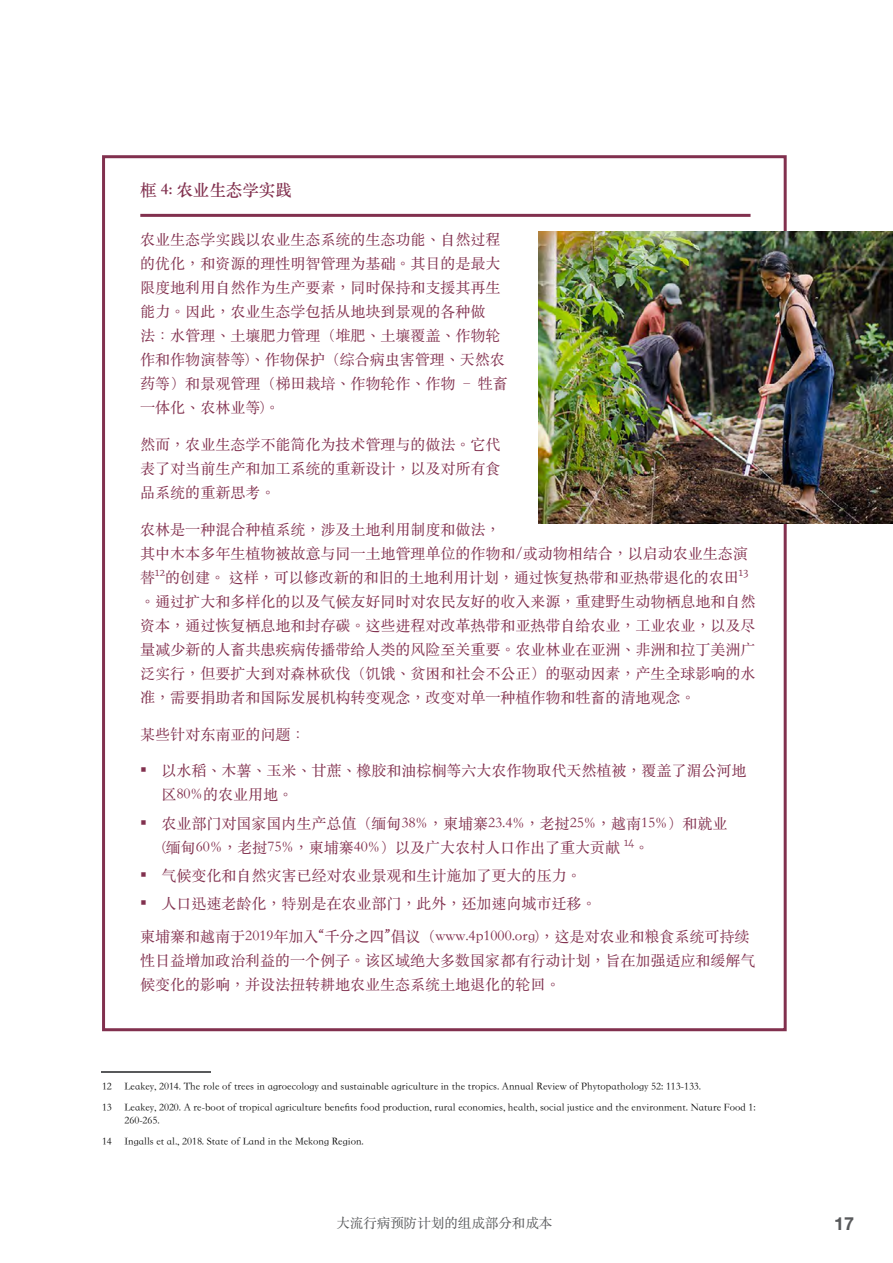
<style>
.page{position:relative;width:893px;height:1263px;background:#fff}
.page>*{position:absolute;margin:0;border:0;box-sizing:border-box;transform-origin:0 0}
.t1{font:700 18px "Helvetica Neue";color:#58595b}
.t2{font:16.5px "ST Songti TC Bold";color:#81304e}
.t3{font:15px/24px "ST Songti TC Regular";color:#81304e}
.t4{font:13.5px "ST Songti TC Regular";color:#58595b}
.t5{font:10.5px/21.1px "ST Songti TC Light";color:#000}
</style>
<div class="page">
<hr style="left:101px;top:1071px;width:109px;height:2px;background:#58595b">
<hr style="left:140px;top:214px;width:610px;height:3px;background:#81304e">
<img style="left:538px;top:232px;width:355px;height:291px">
<p class="t2" style="left:140px;top:179px;width:153px">框 4: 农业生态学实践</p>
<p class="t3" style="left:140px;top:227px;width:369px">农业生态学实践以农业生态系统的生态功能、自然过程的优化，和资源的理性明智管理为基础。其目的是最大限度地利用自然作为生产要素，同时保持和支援其再生能力。因此，农业生态学包括从地块到景观的各种做<br>法：水管理、土壤肥力管理（堆肥、土壤覆盖、作物轮作和作物演替等)、作物保护（综合病虫害管理、天然农药等）和景观管理（梯田栽培、作物轮作、作物 – 牲畜一体化、农林业等)。</p>
<p class="t3" style="left:140px;top:432px;width:362px;text-align:justify">然而，农业生态学不能简化为技术管理与的做法。它代表了对当前生产和加工系统的重新设计，以及对所有食品系统的重新思考。</p>
<p class="t3" style="left:140px;top:517px;width:617px">农林是一种混合种植系统，涉及土地利用制度和做法，<br>其中木本多年生植物被故意与同一土地管理单位的作物和/或动物相结合，以启动农业生态演替<sup>12</sup>的创建。这样，可以修改新的和旧的土地利用计划，通过恢复热带和亚热带退化的农田<sup>13</sup>。通过扩大和多样化的以及气候友好同时对农民友好的收入来源，重建野生动物栖息地和自然资本，通过恢复栖息地和封存碳。这些进程对改革热带和亚热带自给农业，工业农业，以及尽量减少新的人畜共患疾病传播带给人类的风险至关重要。农业林业在亚洲、非洲和拉丁美洲广泛实行，但要扩大到对森林砍伐（饥饿、贫困和社会不公正）的驱动因素，产生全球影响的水准，需要捐助者和国际发展机构转变观念，改变对单一种植作物和牲畜的清地观念。</p>
<p class="t3" style="left:140px;top:721px;width:167px">某些针对东南亚的问题：</p>
<p class="t3" style="left:162px;top:758px;width:586px;text-indent:-21px">▪ 以水稻、木薯、玉米、甘蔗、橡胶和油棕榈等六大农作物取代天然植被，覆盖了湄公河地区80%的农业用地。</p>
<p class="t3" style="left:162px;top:810px;width:567px;text-indent:-21px">▪ 农业部门对国家国内生产总值（缅甸38%，柬埔寨23.4%，老挝25%，越南15%）和就业(缅甸60%，老挝75%，柬埔寨40%）以及广大农村人口作出了重大贡献 <sup>14</sup>。</p>
<p class="t3" style="left:140px;top:863px;width:443px">▪ 气候变化和自然灾害已经对农业景观和生计施加了更大的压力。</p>
<p class="t3" style="left:140px;top:887px;width:611px;line-height:32.5px">▪ 人口迅速老龄化，特别是在农业部门，此外，还加速向城市迁移。<br>柬埔寨和越南于2019年加入“千分之四”倡议（www.4p1000.org)，这是对农业和粮食系统可持续</p>
<p class="t3" style="left:140px;top:947px;width:616px">性日益增加政治利益的一个例子。该区域绝大多数国家都有行动计划，旨在加强适应和缓解气候变化的影响，并设法扭转耕地农业生态系统土地退化的轮回。</p>
<p class="t5" style="left:102px;top:1075px;width:655px">12 Leakey, 2014. The role of trees in agroecology and sustainable agriculture in the tropics. Annual Review of Phytopathology 52: 113-133.<br>13 Leakey, 2020. A re-boot of tropical agriculture benefits food production, rural economies, health, social justice and the environment. Nature Food 1:</p>
<p class="t5" style="left:102px;top:1109px;width:263px;text-indent:23px">260-265.<br>14 Ingalls et al., 2018. State of Land in the Mekong Region.</p>
<p class="t4" style="left:336px;top:1214px;width:217px">大流行病预防计划的组成部分和成本</p>
<p class="t1" style="left:834px;top:1209px;width:22px">17</p>
</div>
